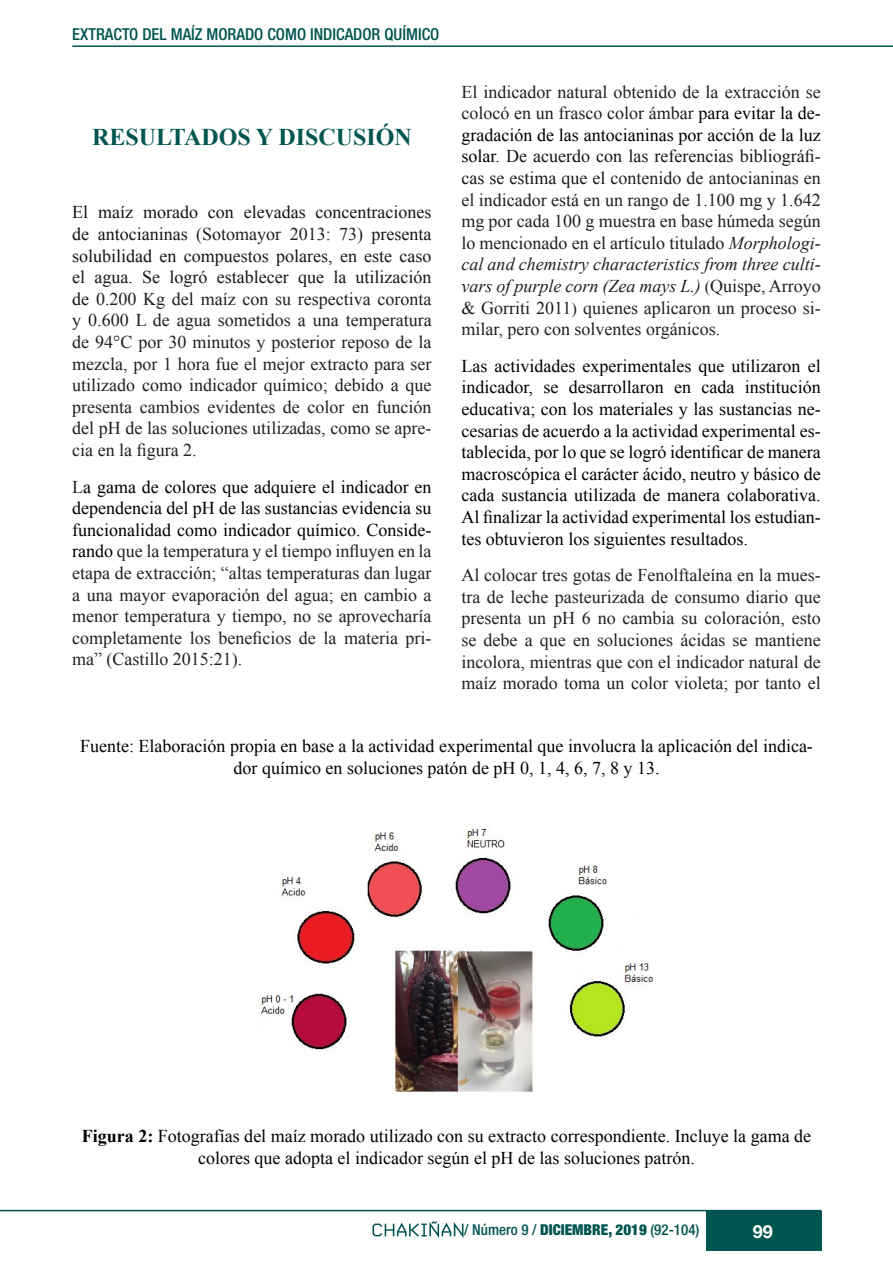
<style>
.page{position:relative;width:893px;height:1263px;background:#fff}
.page>*{position:absolute;margin:0;border:0;box-sizing:border-box;transform-origin:0 0}
.t1{font:700 24px "Times New Roman";color:#005551}
.t2{font:18px/21.6px "Times New Roman";color:#231f20;text-align:justify}
.t3{font:18px/21.6px "Times New Roman";color:#000;text-align:center}
.t4{font:700 18px "Helvetica Neue";color:#fff}
.t5{font:500 condensed 16.5px "Helvetica Neue";color:#005551}
.t6{font:500 condensed 15px "Helvetica Neue";color:#005551}
.s1{color:#151515}
.s2{color:#191919}
.s3{color:#171717}
.s4{color:#000}
.s5{font-style:italic}
.s6{font-size:16.5px}
.s7{font-weight:700}
.s8{font-weight:900}
</style>
<div class="page">
<hr style="left:72px;top:45px;width:821px;height:2px;background:#005551">
<hr style="left:0;top:1210px;width:821px;height:1px;background:#005551">
<div style="left:706px;top:1211px;width:115px;height:40px;background:#005551"></div>
<svg style="left:372px;top:1221px;width:91px;height:17px"></svg>
<img style="left:260px;top:827px;width:393px;height:266px">
<p class="t5" style="left:72px;top:25px;width:369px">EXTRACTO DEL MAÍZ MORADO COMO INDICADOR QUÍMICO</p>
<p class="t1" style="left:92px;top:120px;width:321px">RESULTADOS Y DISCUSIÓN</p>
<p class="t2" style="left:72px;top:201px;width:361px"><span class="s1">El maíz morado con elevadas concentraciones de antocianinas</span> (Sotomayor 2013: 73) <span class="s1">presenta solubilidad en</span> <span class="s2">compuestos</span> <span class="s3">polares, en este caso el agua. Se logró establecer que la utilización de</span> 0.200 Kg del maíz con su respectiva coronta y 0.600 L de agua sometidos a una temperatura de 94°C por 30 minutos y posterior reposo de la mezcla, por 1 hora fue el mejor extracto para ser utilizado como indicador químico; debido a que presenta cambios evidentes de color en función del pH de las soluciones utilizadas, como se apre&shy;cia en la figura 2.</p>
<p class="t2" style="left:72px;top:475px;width:361px">L<span class="s4">a gama de colores que adquiere el indicador en dependencia del pH de las sustancias evidencia su funcionalidad como indicador químico. Conside&shy;rando</span> que la temperatura y el tiempo influyen en la etapa de extracción; “altas temperaturas dan lugar a una mayor evaporación del agua; en cambio a menor temperatura y tiempo, no se aprovecharía completamente los beneficios de la materia pri&shy;ma” (Castillo 2015:21).</p>
<p class="t2" style="left:461px;top:80px;width:361px">El indicador natural obtenido de la extracción se colocó en un frasco color ámbar <span class="s4">para evitar la de&shy;gradación de las antocianinas por acción de la luz solar</span><span class="s3">. De acuerdo con las referencias bibliográfi&shy;cas se estima que el</span> contenido de antocianinas en el indicador está en un rango de 1.100 mg y 1.642 mg por cada 100 g muestra en base húmeda según lo mencionado en el artículo titulado <span class="s5">Morphologi&shy;cal and chemistry characteristics from three culti&shy;vars of purple corn (Zea mays L.)</span> <span class="s6">(</span>Quispe, Arroyo &amp; Gorriti 2011<span class="s6">)</span> quienes aplicaron un proceso si&shy;milar, pero con solventes orgánicos.</p>
<p class="t3" style="left:461px;top:355px;width:361px;text-align:justify">Las actividades experimentales que utilizaron el indicador, se desarrollaron en cada institución educativa; con los materiales y las sustancias ne&shy;cesarias de acuerdo a la actividad experimental es&shy;tablecida, por lo que se logró identificar de manera macroscópica el carácter ácido, neutro y básico de cada sustancia utilizada de manera colaborativa.<br>Al finalizar la actividad experimental los estudian&shy;tes obtuvieron los siguientes resultados.</p>
<p class="t2" style="left:461px;top:564px;width:361px">Al colocar tres gotas de Fenolftaleína en la mues&shy;tra de leche pasteurizada de consumo diario que presenta un pH 6 no cambia su coloración, esto se debe a que en soluciones ácidas se mantiene incolora, mientras que con el indicador natural de maíz morado toma un color violeta; por tanto el</p>
<p class="t3" style="left:80px;top:735px;width:734px">Fuente: Elaboración propia en base a la actividad experimental que involucra la aplicación del indica&shy;dor químico en soluciones patón de pH 0, 1, 4, 6, 7, 8 y 13.</p>
<p class="t3" style="left:82px;top:1125px;width:731px"><span class="s7">Figura 2:</span> Fotografías del maíz morado utilizado con su extracto correspondiente. Incluye la gama de colores que adopta el indicador según el pH de las soluciones patrón.</p>
<p class="t6" style="left:464px;top:1221px;width:237px">/ Número 9 / <span class="s8">DICIEMBRE, 2019</span> (92-104)</p>
<p class="t4" style="left:753px;top:1217px;width:22px">99</p>
</div>
